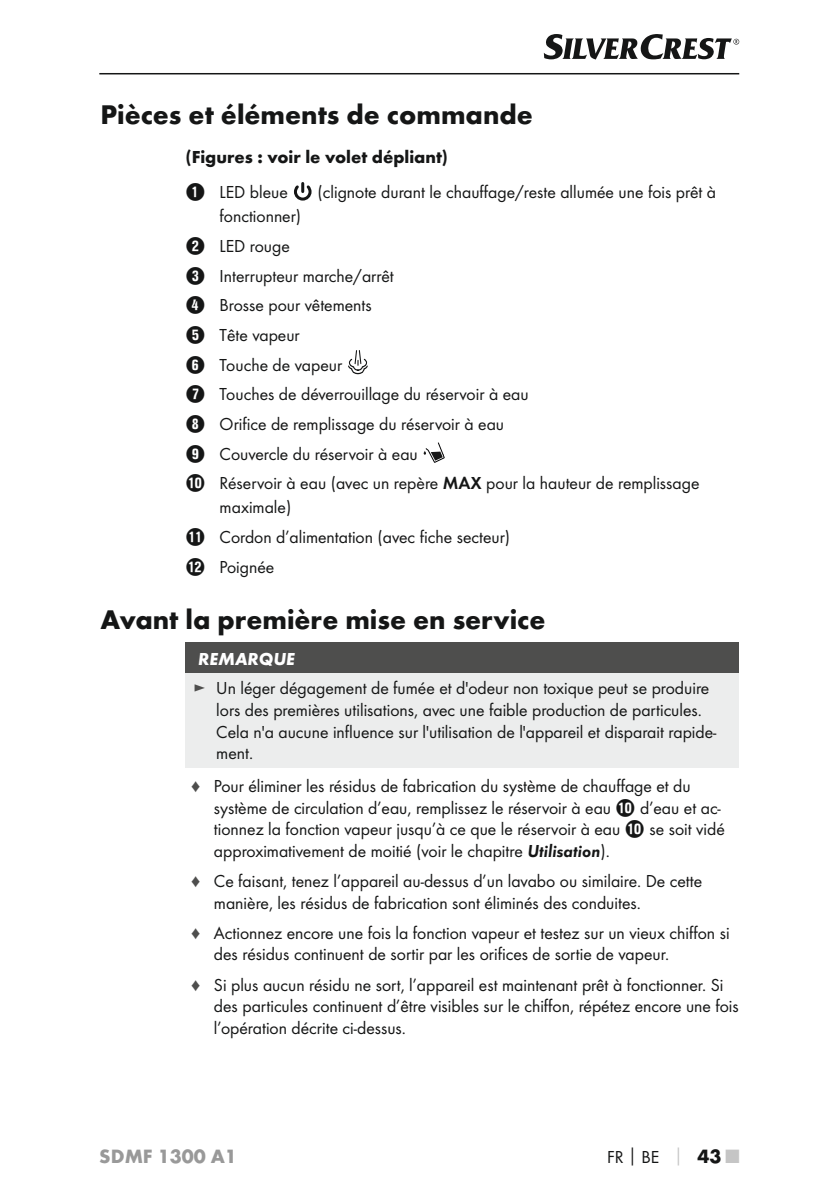
<style>
.page{position:relative;width:840px;height:1191px;background:#fff}
.page>*{position:absolute;margin:0;border:0;box-sizing:border-box;transform-origin:0 0}
.t1{font:700 28px "Futura";color:#151616}
.t2{font:700 20px "Futura";color:#999}
.t3{font:18px/29.6px "Futura Boo";color:#151616}
.t4{font:700 18px "Futura";color:#151616}
.t5{font:italic 700 18px "Futura";color:#fff}
.s1{font-family:"Hako PI Nummern";font-size:20px}
.s2{font-family:"Futura Dem"}
.s3{color:#4e4e4d}
.s4{font-family:"Arial";color:#4e4e4d}
.s5{font-family:"Futura Dem Obl"}
.s6{font-family:"Futura";font-weight:700}
.s7{font-family:"Futura";font-weight:700;color:#c5c5c5}
.s8{font-family:"Futura";font-weight:700;font-size:20px}
.s9{font-family:"Futura";font-weight:700;font-size:20px;color:#c5c5c5}
</style>
<div class="page">
<hr style="left:99px;top:73px;width:639px;height:1px;background:#151616">
<svg style="left:543px;top:34px;width:195px;height:26px"></svg>
<svg style="left:294px;top:182px;width:17px;height:19px"></svg>
<svg style="left:348px;top:350px;width:20px;height:24px"></svg>
<svg style="left:423px;top:442px;width:21px;height:21px"></svg>
<div style="left:185px;top:642px;width:553px;height:31px;background:#4e4e4d"></div>
<div style="left:185px;top:673px;width:553px;height:94px;background:#eceded"></div>
<h1 class="t1" style="left:100px;top:97px;width:433px">Pièces et éléments de commande</h1>
<p class="t4" style="left:185px;top:146px;width:264px">(Figures : voir le volet dépliant)</p>
<p class="t3" style="left:185px;top:177px;width:104px"><span class="s1">1</span> LED bleue</p>
<p class="t3" style="left:317px;top:177px;width:400px">(clignote durant le chauffage/reste allumée une fois prêt à</p>
<p class="t3" style="left:185px;top:201px;width:515px;text-indent:34px">fonctionner)<br><span class="s1">2</span> LED rouge<br><span class="s1">3</span> Interrupteur marche/arrêt<br><span class="s1">4</span> Brosse pour vêtements<br><span class="s1">5</span> Tête vapeur<br><span class="s1">6</span> Touche de vapeur<br><span class="s1">7</span> Touches de déverrouillage du réservoir à eau<br><span class="s1">8</span> Orifice de remplissage du réservoir à eau<br><span class="s1">9</span> Couvercle du réservoir à eau<br><span class="s1">0</span> Réservoir à eau (avec un repère <span class="s2">MAX</span> pour la hauteur de remplissage</p>
<p class="t3" style="left:185px;top:492px;width:326px;text-indent:34px">maximale)<br><span class="s1">q</span> Cordon d’alimentation (avec fiche secteur) <span class="s1">w</span> Poignée</p>
<h1 class="t1" style="left:100px;top:602px;width:446px">Avant la première mise en service</h1>
<p class="t5" style="left:198px;top:647px;width:98px">REMARQUE</p>
<p class="t3" style="left:216px;top:677px;width:501px;line-height:21.6px;text-indent:-23px"><span class="s3">►</span> Un léger dégagement de fumée et d'odeur non toxique peut se produire lors des premières utilisations, avec une faible production de particules.<br>Cela n'a aucune influence sur l'utilisation de l'appareil et disparait rapide&shy;ment.</p>
<p class="t3" style="left:214px;top:775px;width:512px;line-height:21.6px;text-indent:-23px"><span class="s4">♦</span> Pour éliminer les résidus de fabrication du système de chauffage et du système de circulation d’eau, remplissez le réservoir à eau <span class="s1">0</span> d’eau et ac&shy;tionnez la fonction vapeur jusqu’à ce que le réservoir à eau <span class="s1">0</span> se soit vidé approximativement de moitié (voir le chapitre <span class="s5">Utilisation</span>).</p>
<p class="t3" style="left:214px;top:870px;width:489px;line-height:21.6px;text-indent:-23px"><span class="s4">♦</span> Ce faisant, tenez l’appareil au-dessus d’un lavabo ou similaire. De cette manière, les résidus de fabrication sont éliminés des conduites.</p>
<p class="t3" style="left:214px;top:922px;width:517px;line-height:21.6px;text-indent:-23px"><span class="s4">♦</span> Actionnez encore une fois la fonction vapeur et testez sur un vieux chiffon si des résidus continuent de sortir par les orifices de sortie de vapeur.</p>
<p class="t3" style="left:214px;top:973px;width:526px;line-height:21.6px;text-indent:-23px"><span class="s4">♦</span> Si plus aucun résidu ne sort, l’appareil est maintenant prêt à fonctionner. Si des particules continuent d’être visibles sur le chiffon, répétez encore une fois l’opération décrite ci-dessus.</p>
<p class="t2" style="left:99px;top:1143px;width:139px">SDMF 1300 A1</p>
<p class="t3" style="left:606px;top:1141px;width:133px">FR<span class="s6">│</span>BE <span class="s7">│</span> <span class="s8">43</span> <span class="s9">■</span></p>
</div>
